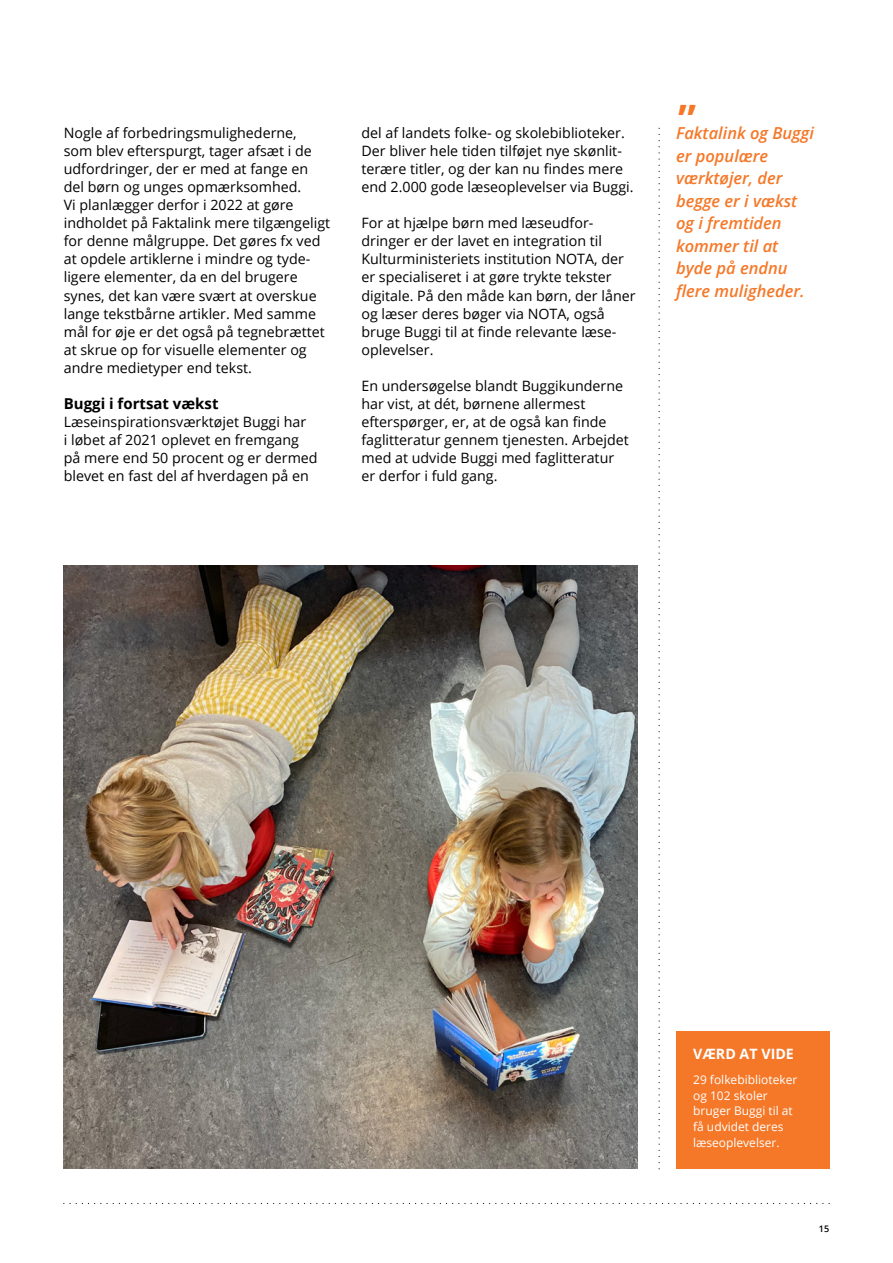
<style>
.page{position:relative;width:893px;height:1263px;background:#fff}
.page>*{position:absolute;margin:0;border:0;box-sizing:border-box;transform-origin:0 0}
.t1{font:700 40.5px "Open Sans";color:#f57828}
.t2{font:italic 600 16.5px/22.5px "Open Sans";color:#f57828}
.t3{font:700 15px "Open Sans";color:#000}
.t4{font:14.25px/18px "Open Sans";color:#000}
.t5{font:700 14.25px "Open Sans";color:#fff}
.t6{font:12px/15.8px "Open Sans";color:#fff}
.t7{font:600 9px "Open Sans";color:#000}
</style>
<div class="page">
<img style="left:64px;top:566px;width:574px;height:603px">
<svg style="left:658px;top:128px;width:2px;height:1041px"></svg>
<svg style="left:64px;top:1203px;width:765px;height:1px"></svg>
<div style="left:676px;top:1031px;width:153px;height:138px;background:#f57828"></div>
<p class="t4" style="left:64px;top:125px;width:234px">Nogle af forbedringsmulighederne,</p>
<p class="t4" style="left:64px;top:143px;width:268px">som blev efterspurgt, tager afsæt i de udfordringer, der er med at fange en del børn og unges opmærksomhed.<br>Vi planlægger derfor i 2022 at gøre indholdet på Faktalink mere tilgængeligt for denne målgruppe. Det gøres fx ved at opdele artiklerne i mindre og tyde&shy;ligere elementer, da en del brugere synes, det kan være svært at overskue lange tekstbårne artikler. Med samme mål for øje er det også på tegnebrættet at skrue op for visuelle elementer og andre medietyper end tekst.</p>
<p class="t3" style="left:64px;top:396px;width:156px">Buggi i fortsat vækst</p>
<p class="t4" style="left:64px;top:413px;width:255px">Læseinspirationsværktøjet Buggi har<br>i løbet af 2021 oplevet en fremgang på mere end 50 procent og er dermed blevet en fast del af hverdagen på en</p>
<p class="t4" style="left:361px;top:125px;width:274px">del af landets folke- og skolebiblioteker.<br>Der bliver hele tiden tilføjet nye skønlit&shy;terære titler, og der kan nu findes mere end 2.000 gode læseoplevelser via Buggi.</p>
<p class="t4" style="left:361px;top:215px;width:276px">For at hjælpe børn med læseudfor - dringer er der lavet en integration til Kulturministeriets institution NOTA, der er specialiseret i at gøre trykte tekster digitale. På den måde kan børn, der låner og læser deres bøger via NOTA, også bruge Buggi til at finde relevante læse&shy;oplevelser.</p>
<p class="t4" style="left:361px;top:377px;width:269px">En undersøgelse blandt Buggikunderne har vist, at dét, børnene allermest efterspørger, er, at de også kan finde faglitteratur gennem tjenesten. Arbejdet med at udvide Buggi med faglitteratur er derfor i fuld gang.</p>
<h1 class="t1" style="left:678px;top:100px;width:20px">”</h1>
<p class="t2" style="left:676px;top:122px;width:139px">Faktalink og Buggi er populære<br>værk tøjer, der begge er i vækst og i frem tiden kommer til at byde på endnu flere muligheder.</p>
<p class="t5" style="left:693px;top:1047px;width:102px">VÆRD AT VIDE</p>
<p class="t6" style="left:693px;top:1072px;width:106px">29 folkebiblioteker og 102 skoler bruger Buggi til at få udvidet deres læseoplevelser.</p>
<p class="t7" style="left:819px;top:1224px;width:12px">15</p>
</div>
